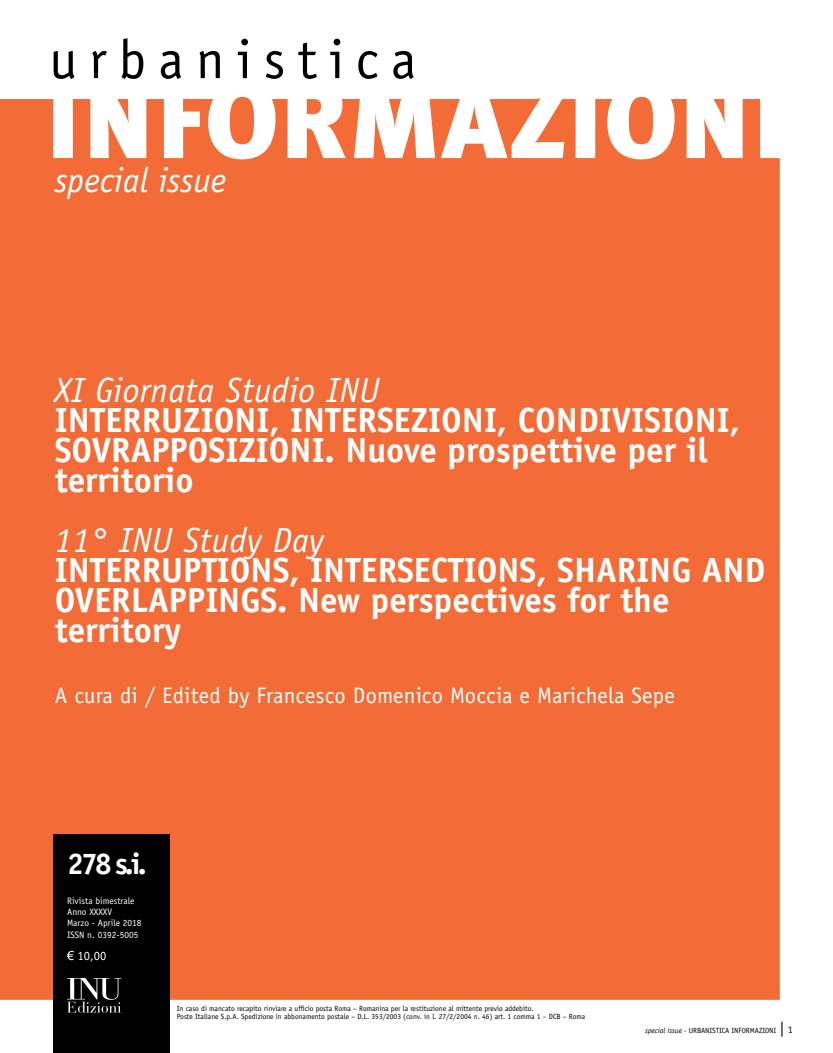
<style>
.page{position:relative;width:833px;height:1053px;background:#fff}
.page>*{position:absolute;margin:0;border:0;box-sizing:border-box;transform-origin:0 0}
.t1{font:55px "Officina Sans Std";letter-spacing:.22em;color:#000}
.t2{font:700 35px/30px "Officina Sans Std";color:#fff}
.t3{font:italic 35px "Officina Sans Std";letter-spacing:.01em;color:#fff}
.t4{font:700 30px "Officina Sans Std";color:#fff}
.t5{font:22.5px "Officina Sans Std";letter-spacing:.01em;color:#fff}
.t6{font:12.5px "Officina Sans Std";color:#fff}
.t7{font:9.38px/11.2px "Officina Sans Std";color:#fff}
.t8{font:7.5px/8.8px "Officina Sans Std";color:#000}
.s1{font-family:"Arial"}
.s2{font-style:italic}
.s3{font-size:15px}
.s4{font-size:10px}
</style>
<div class="page">
<div style="left:0;top:97px;width:780px;height:902px;background:#f36c38"></div>
<div style="left:53px;top:834px;width:117px;height:218px;background:#000"></div>
<svg style="left:67px;top:978px;width:54px;height:34px"></svg>
<h1 class="t1" style="left:50px;top:27px;width:368px">urbanistica</h1>
<h2 class="t3" style="left:55px;top:160px;width:173px">special issue</h2>
<h2 class="t3" style="left:55px;top:370px;width:326px">XI Giornata Studio INU</h2>
<h2 class="t2" style="left:55px;top:405px;width:687px">INTERRUZIONI, INTERSEZIONI, CONDIVISIONI,<br>SOVRAPPOSIZIONI. Nuove prospettive per il territorio</h2>
<h2 class="t3" style="left:55px;top:520px;width:271px">11° INU Study Day</h2>
<h2 class="t2" style="left:55px;top:555px;width:712px">INTERRUPTIONS, INTERSECTIONS, SHARING AND<br>OVERLAPPINGS. New perspectives for the territory</h2>
<h3 class="t5" style="left:55px;top:681px;width:621px">A cura di / Edited by Francesco Domenico Moccia e Marichela Sepe</h3>
<h3 class="t4" style="left:67px;top:844px;width:81px">278 s.i.</h3>
<p class="t7" style="left:67px;top:895px;width:76px">Rivista bimestrale<br>Anno XXXXV<br>Marzo - Aprile 2018<br>ISSN n. 0392-5005</p>
<h3 class="t6" style="left:67px;top:948px;width:41px"><span class="s1">€</span> 10,00</h3>
<p class="t8" style="left:177px;top:1003px;width:410px">In caso di mancato recapito rinviare a ufficio posta Roma – Romanina per la restituzione al mittente previo addebito.<br>Poste Italiane S.p.A. Spedizione in abbonamento postale – D.L. 353/2003 (conv. in l. 27/2/2004 n. 46) art. 1 comma 1 – DCB – Roma</p>
<p class="t8" style="left:645px;top:1026px;width:149px"><span class="s2">special issue -</span> URBANISTICA INFORMAZIONI <span class="s3">|</span> <span class="s4">1</span></p>
</div>
